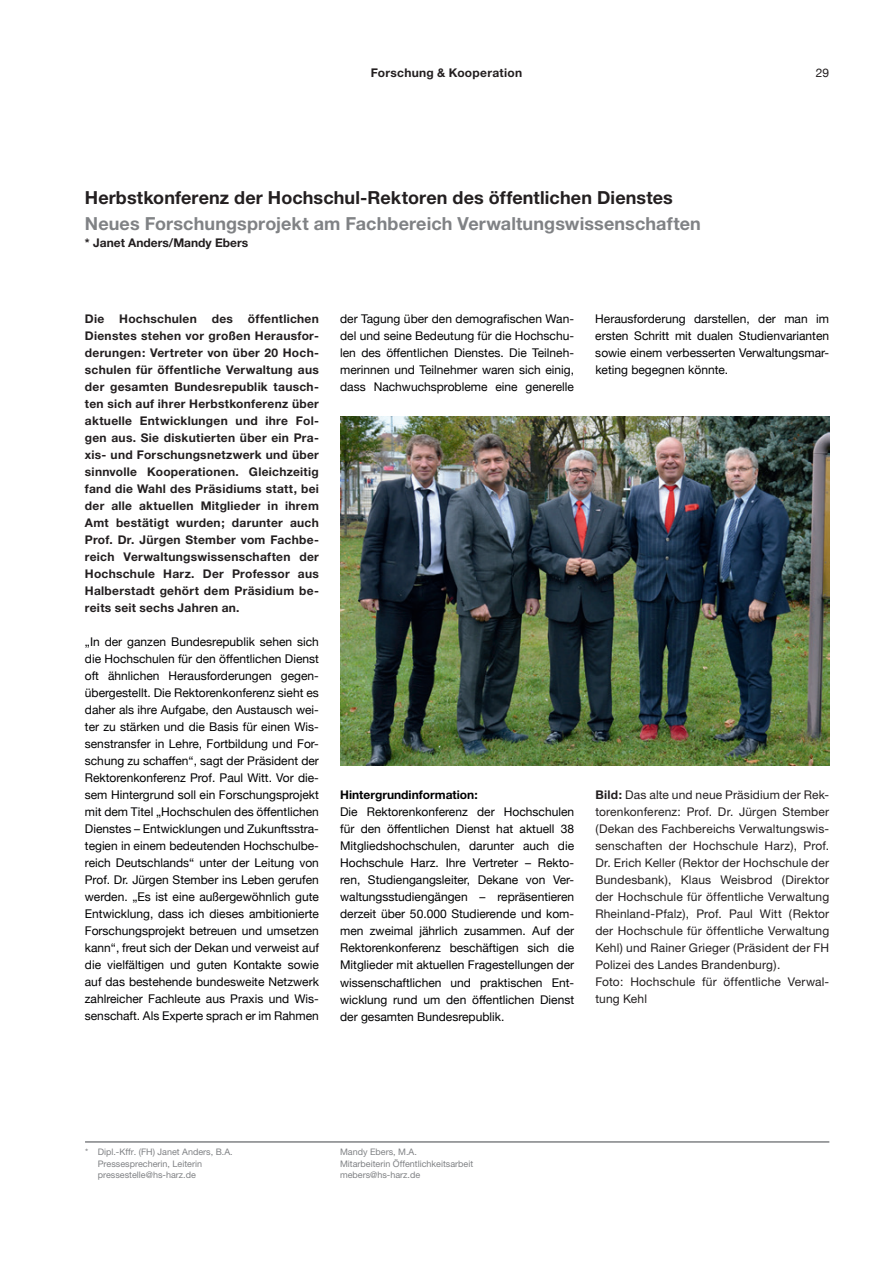
<style>
.page{position:relative;width:893px;height:1263px;background:#fff}
.page>*{position:absolute;margin:0;border:0;box-sizing:border-box;transform-origin:0 0}
.t1{font:700 18px "Helvetica Neue";letter-spacing:.005em;color:#808285}
.t2{font:700 18px "Helvetica Neue";letter-spacing:.005em;color:#231f20}
.t3{font:12px/17px "Helvetica Neue";color:#000002;text-align:justify}
.t4{font:700 12px/17px "Helvetica Neue";letter-spacing:.02em;color:#231f20;text-align:justify}
.t5{font:12px/17px "Helvetica Neue";letter-spacing:.015em;color:#231f20}
.t6{font:700 12px "Helvetica Neue";color:#231f20}
.t7{font:700 12px "Helvetica Neue";color:#000002}
.t8{font:12px "Helvetica Neue";color:#231f20}
.t9{font:9px "Helvetica Neue";color:#808285}
.s1{font-weight:700}
</style>
<div class="page">
<img style="left:340px;top:417px;width:489px;height:348px">
<hr style="left:85px;top:1141px;width:744px;height:2px;background:#808285">
<p class="t4" style="left:371px;top:64px;width:153px">Forschung &amp; Kooperation</p>
<p class="t8" style="left:816px;top:64px;width:15px">29</p>
<h1 class="t2" style="left:85px;top:187px;width:589px">Herbstkonferenz der Hochschul-Rektoren des öffentlichen Dienstes</h1>
<h1 class="t1" style="left:85px;top:212px;width:617px">Neues Forschungsprojekt am Fachbereich Verwaltungswissenschaften</h1>
<p class="t6" style="left:85px;top:235px;width:165px">* Janet Anders/Mandy Ebers</p>
<p class="t4" style="left:85px;top:310px;width:236px">Die Hochschulen des öffentlichen Dienstes stehen vor großen Herausfor&shy;derungen: Vertreter von über 20 Hoch&shy;schulen für öffentliche Verwaltung aus der gesamten Bundesrepublik tausch&shy;ten sich auf ihrer Herbstkonferenz über aktuelle Entwicklungen und ihre Fol&shy;gen aus. Sie diskutierten über ein Pra&shy;xis- und Forschungsnetzwerk und über sinnvolle Kooperationen. Gleichzeitig fand die Wahl des Präsidiums statt, bei der alle aktuellen Mitglieder in ihrem Amt bestätigt wurden; darunter auch Prof. Dr. Jürgen Stember vom Fachbe&shy;reich Verwaltungswissenschaften der Hochschule Harz. Der Professor aus Halberstadt gehört dem Präsidium be&shy;reits seit sechs Jahren an.</p>
<p class="t3" style="left:85px;top:634px;width:236px">„In der ganzen Bundesrepublik sehen sich die Hochschulen für den öffentlichen Dienst oft ähnlichen Herausforderungen gegen&shy;übergestellt. Die Rektorenkonferenz sieht es daher als ihre Aufgabe, den Austausch wei&shy;ter zu stärken und die Basis für einen Wis&shy;senstransfer in Lehre, Fortbildung und For&shy;schung zu schaffen“, sagt der Präsident der Rektorenkonferenz Prof. Paul Witt. Vor die&shy;sem Hintergrund soll ein Forschungsprojekt mit dem Titel „Hochschulen des öffentlichen Dienstes – Entwicklungen und Zukunftsstra&shy;tegien in einem bedeutenden Hochschulbe&shy;reich Deutschlands“ unter der Leitung von Prof. Dr. Jürgen Stember ins Leben gerufen werden. „Es ist eine außergewöhnlich gute Entwicklung, dass ich dieses ambitionierte Forschungsprojekt betreuen und umsetzen kann“, freut sich der Dekan und verweist auf die vielfältigen und guten Kontakte sowie auf das bestehende bundesweite Netzwerk zahlreicher Fachleute aus Praxis und Wis&shy;senschaft. Als Experte sprach er im Rahmen</p>
<p class="t3" style="left:340px;top:311px;width:235px">der Tagung über den demografischen Wan&shy;del und seine Bedeutung für die Hochschu&shy;len des öffentlichen Dienstes. Die Teilneh&shy;merinnen und Teilnehmer waren sich einig, dass Nachwuchsprobleme eine generelle</p>
<p class="t3" style="left:595px;top:311px;width:235px">Herausforderung darstellen, der man im ersten Schritt mit dualen Studienvarianten sowie einem verbesserten Verwaltungsmar&shy;keting begegnen könnte.</p>
<p class="t7" style="left:340px;top:788px;width:139px">Hintergrundinformation:</p>
<p class="t3" style="left:340px;top:804px;width:236px">Die Rektorenkonferenz der Hochschulen für den öffentlichen Dienst hat aktuell 38<br>Mitgliedshochschulen, darunter auch die Hochschule Harz. Ihre Vertreter – Rekto&shy;ren, Studiengangsleiter, Dekane von Ver&shy;waltungsstudiengängen – repräsentieren derzeit über 50.000 Studierende und kom&shy;men zweimal jährlich zusammen. Auf der Rektorenkonferenz beschäftigen sich die Mitglieder mit aktuellen Fragestellungen der wissenschaftlichen und praktischen Ent&shy;wicklung rund um den öffentlichen Dienst der gesamten Bundesrepublik.</p>
<p class="t5" style="left:595px;top:786px;width:235px"><span class="s1">Bild:</span> Das alte und neue Präsidium der Rek&shy;torenkonferenz: Prof. Dr. Jürgen Stember (Dekan des Fachbereichs Verwaltungswis&shy;senschaften der Hochschule Harz), Prof.<br>Dr. Erich Keller (Rektor der Hochschule der Bundesbank), Klaus Weisbrod (Direktor der Hochschule für öffentliche Verwaltung Rheinland-Pfalz), Prof. Paul Witt (Rektor der Hochschule für öffentliche Verwaltung Kehl) und Rainer Grieger (Präsident der FH Polizei des Landes Brandenburg).<br>Foto: Hochschule für öffentliche Verwal&shy;tung Kehl</p>
<p class="t9" style="left:85px;top:1147px;width:149px">* Dipl.-Kffr. (FH) Janet Anders, B.A.</p>
<p class="t9" style="left:340px;top:1147px;width:78px">Mandy Ebers, M.A.</p>
<p class="t9" style="left:98px;top:1158px;width:106px">Pressesprecherin, Leiterin</p>
<p class="t9" style="left:340px;top:1158px;width:135px">Mitarbeiterin Öffentlichkeitsarbeit</p>
<p class="t9" style="left:98px;top:1169px;width:100px">pressestelle@hs-harz.de</p>
<p class="t9" style="left:340px;top:1169px;width:82px">mebers@hs-harz.de</p>
</div>
